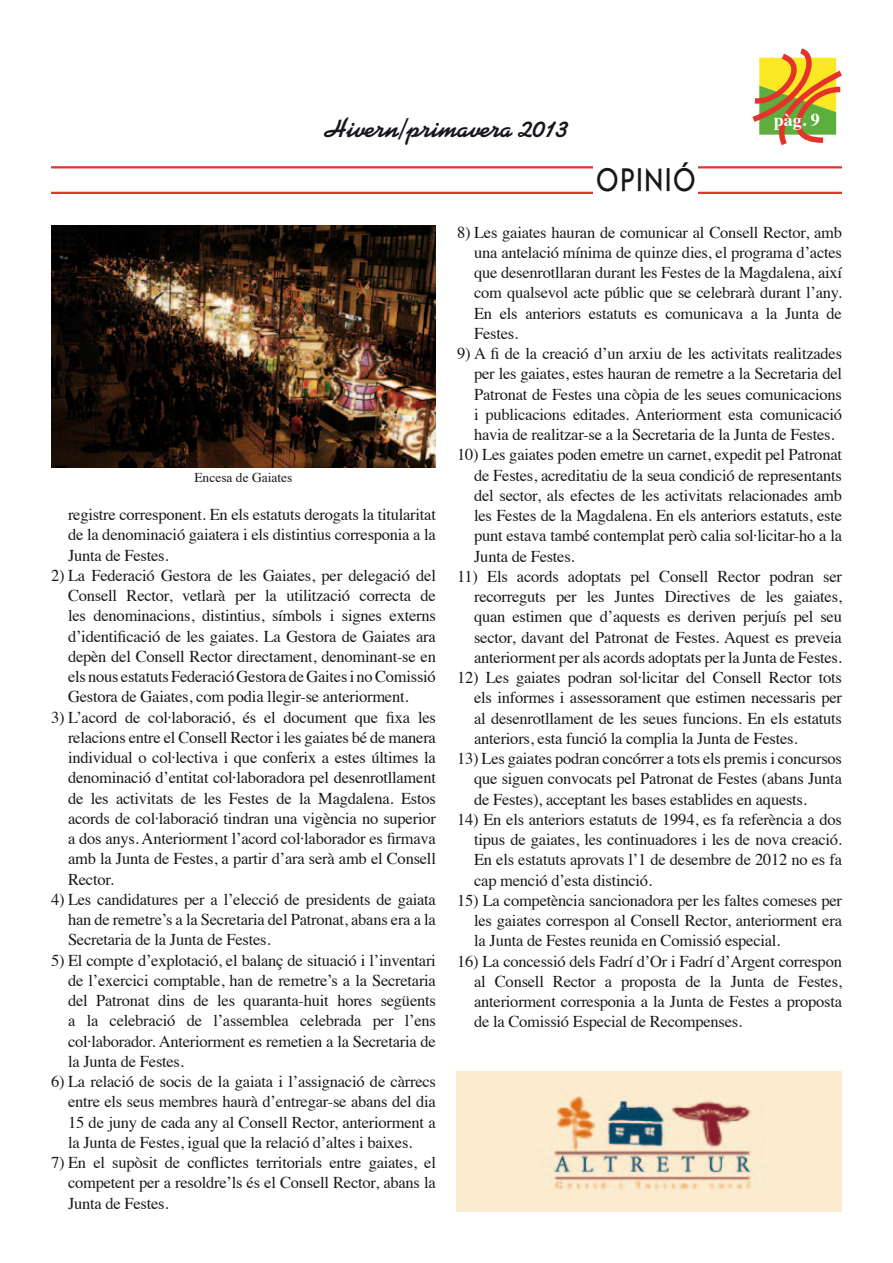
<style>
.page{position:relative;width:893px;height:1263px;background:#fff}
.page>*{position:absolute;margin:0;border:0;box-sizing:border-box;transform-origin:0 0}
.t1{font:500 33px "Itc Kabel";color:#1a171c;scale:.85 1}
.t2{font:700 27px "Kaufmann BT";color:#1a171c}
.t3{font:700 18px "Times";color:#fff}
.t4{font:16.5px/20.2px "Times";letter-spacing:-.015em;color:#1a171c;text-align:justify}
.t5{font:13.5px "Times";color:#1a171c}
</style>
<div class="page">
<svg style="left:752px;top:48px;width:90px;height:98px"></svg>
<hr style="left:51px;top:166px;width:791px;height:2px;background:#e5332c">
<hr style="left:51px;top:192px;width:791px;height:2px;background:#e5332c">
<img style="left:456px;top:1071px;width:386px;height:141px">
<img style="left:51px;top:225px;width:385px;height:243px">
<div style="left:594px;top:163px;width:104px;height:34px;background:#fff"></div>
<h2 class="t2" style="left:324px;top:112px;width:247px">Hivern/primavera 2013</h2>
<p class="t3" style="left:774px;top:103px;width:48px">pàg. 9</p>
<p class="t5" style="left:194px;top:465px;width:100px">Encesa de Gaiates</p>
<p class="t4" style="left:68px;top:503px;width:369px">registre corresponent. En els estatuts derogats la titularitat de la denominació gaiatera i els distintius corresponia a la Junta de Festes.</p>
<p class="t4" style="left:68px;top:564px;width:369px;text-indent:-17px">2) La Federació Gestora de les Gaiates, per delegació del Consell Rector, vetlarà per la utilització correcta de les denominacions, distintius, símbols i signes externs d’identificació de les gaiates. La Gestora de Gaiates ara depèn del Consell Rector directament, denominant-se en els nous estatuts Federació Gestora de Gaites i no Comissió Gestora de Gaiates, com podia llegir-se anteriorment.</p>
<p class="t4" style="left:68px;top:706px;width:369px;text-indent:-17px">3) L’acord de col·laboració, és el document que fixa les relacions entre el Consell Rector i les gaiates bé de manera individual o col·lectiva i que conferix a estes últimes la denominació d’entitat col·laboradora pel desenrotllament de les activitats de les Festes de la Magdalena. Estos acords de col·laboració tindran una vigència no superior a dos anys. Anteriorment l’acord col·laborador es firmava amb la Junta de Festes, a partir d’ara serà amb el Consell Rector.</p>
<p class="t4" style="left:68px;top:888px;width:369px;text-indent:-17px">4) Les candidatures per a l’elecció de presidents de gaiata han de remetre’s a la Secretaria del Patronat, abans era a la Secretaria de la Junta de Festes.</p>
<p class="t4" style="left:68px;top:948px;width:369px;text-indent:-17px">5) El compte d’explotació, el balanç de situació i l’inventari de l’exercici comptable, han de remetre’s a la Secretaria del Patronat dins de les quaranta-huit hores següents a la celebració de l’assemblea celebrada per l’ens col·laborador. Anteriorment es remetien a la Secretaria de la Junta de Festes.</p>
<p class="t4" style="left:68px;top:1070px;width:369px;text-indent:-17px">6) La relació de socis de la gaiata i l’assignació de càrrecs entre els seus membres haurà d’entregar-se abans del dia 15 de juny de cada any al Consell Rector, anteriorment a la Junta de Festes, igual que la relació d’altes i baixes.</p>
<p class="t4" style="left:68px;top:1151px;width:369px;text-indent:-17px">7) En el supòsit de conflictes territorials entre gaiates, el competent per a resoldre’ls és el Consell Rector, abans la Junta de Festes.</p>
<h1 class="t1" style="left:597px;top:160px;width:118px">OPINIÓ</h1>
<p class="t4" style="left:474px;top:220px;width:369px;text-indent:-17px">8) Les gaiates hauran de comunicar al Consell Rector, amb una antelació mínima de quinze dies, el programa d’actes que desenrotllaran durant les Festes de la Magdalena, així com qualsevol acte públic que se celebrarà durant l’any.<br>En els anteriors estatuts es comunicava a la Junta de Festes.</p>
<p class="t4" style="left:474px;top:342px;width:369px;text-indent:-17px">9) A fi de la creació d’un arxiu de les activitats realitzades per les gaiates, estes hauran de remetre a la Secretaria del Patronat de Festes una còpia de les seues comunicacions i publicacions editades. Anteriorment esta comunicació havia de realitzar-se a la Secretaria de la Junta de Festes.</p>
<p class="t4" style="left:474px;top:443px;width:369px;text-indent:-17px">10) Les gaiates poden emetre un carnet, expedit pel Patronat de Festes, acreditatiu de la seua condició de representants del sector, als efectes de les activitats relacionades amb les Festes de la Magdalena. En els anteriors estatuts, este punt estava també contemplat però calia sol·licitar-ho a la Junta de Festes.</p>
<p class="t4" style="left:474px;top:565px;width:369px;text-indent:-17px">11) Els acords adoptats pel Consell Rector podran ser recorreguts per les Juntes Directives de les gaiates, quan estimen que d’aquests es deriven perjuís pel seu sector, davant del Patronat de Festes. Aquest es preveia anteriorment per als acords adoptats per la Junta de Festes.</p>
<p class="t4" style="left:474px;top:666px;width:369px;text-indent:-17px">12) Les gaiates podran sol·licitar del Consell Rector tots els informes i assessorament que estimen necessaris per al desenrotllament de les seues funcions. En els estatuts anteriors, esta funció la complia la Junta de Festes.</p>
<p class="t4" style="left:474px;top:747px;width:369px;text-indent:-17px">13) Les gaiates podran concórrer a tots els premis i concursos que siguen convocats pel Patronat de Festes (abans Junta de Festes), acceptant les bases establides en aquests.</p>
<p class="t4" style="left:474px;top:808px;width:369px;text-indent:-17px">14) En els anteriors estatuts de 1994, es fa referència a dos tipus de gaiates, les continuadores i les de nova creació.<br>En els estatuts aprovats l’1 de desembre de 2012 no es fa cap menció d’esta distinció.</p>
<p class="t4" style="left:474px;top:889px;width:369px;text-indent:-17px">15) La competència sancionadora per les faltes comeses per les gaiates correspon al Consell Rector, anteriorment era la Junta de Festes reunida en Comissió especial.</p>
<p class="t4" style="left:474px;top:949px;width:369px;text-indent:-17px">16) La concessió dels Fadrí d’Or i Fadrí d’Argent correspon al Consell Rector a proposta de la Junta de Festes, anteriorment corresponia a la Junta de Festes a proposta de la Comissió Especial de Recompenses.</p>
</div>
